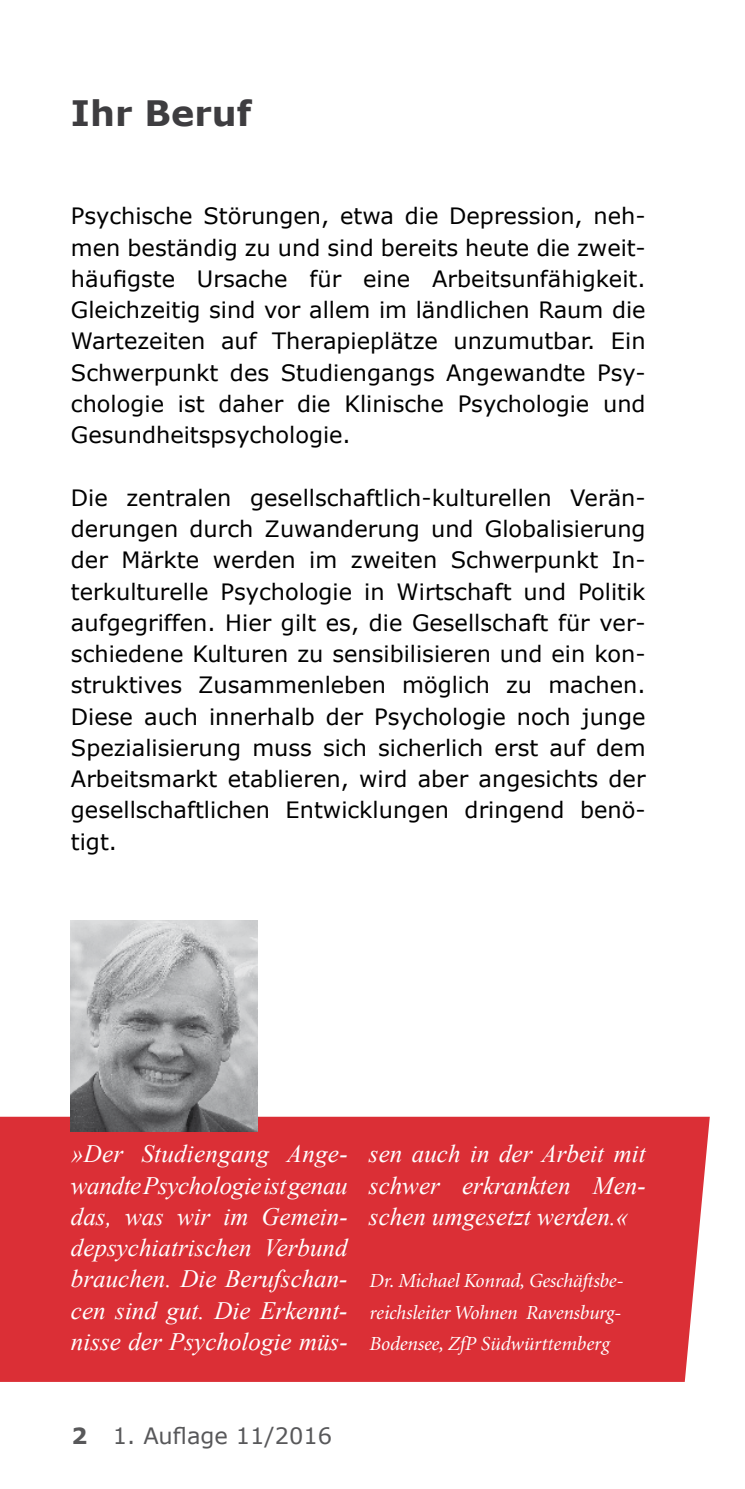
<style>
.page{position:relative;width:745px;height:1489px;background:#fff}
.page>*{position:absolute;margin:0;border:0;box-sizing:border-box;transform-origin:0 0}
.t1{font:700 35px "Verdana";color:#3e3d40}
.t2{font:italic 25px/31.2px "Times New Roman";color:#fff;text-align:justify}
.t3{font:22.5px/31.2px "Verdana";color:#000;text-align:justify}
.t4{font:22.5px "Verdana";color:#58585a}
.t5{font:700 22.5px "Verdana";color:#58585a}
.t6{font:italic 20px/31.2px "Minion";letter-spacing:-.005em;color:#fff;text-align:justify}
</style>
<div class="page">
<div style="left:0;top:1116px;width:709px;height:265px;background:#db2f36"></div>
<img style="left:71px;top:920px;width:186px;height:210px">
<h1 class="t1" style="left:71px;top:88px;width:182px">Ihr Beruf</h1>
<p class="t3" style="left:71px;top:200px;width:576px">Psychische Störungen, etwa die Depression, neh&shy;men beständig zu und sind bereits heute die zweit&shy;häufigste Ursache für eine Arbeitsunfähigkeit.<br>Gleichzeitig sind vor allem im ländlichen Raum die Wartezeiten auf Therapieplätze unzumutbar. Ein Schwerpunkt des Studiengangs Angewandte Psy&shy;chologie ist daher die Klinische Psychologie und Gesundheitspsychologie.</p>
<p class="t3" style="left:71px;top:481px;width:576px">Die zentralen gesellschaftlich-kulturellen Verän&shy;derungen durch Zuwanderung und Globalisierung der Märkte werden im zweiten Schwerpunkt In&shy;terkulturelle Psychologie in Wirtschaft und Politik aufgegriffen. Hier gilt es, die Gesellschaft für ver&shy;schiedene Kulturen zu sensibilisieren und ein kon&shy;struktives Zusammenleben möglich zu machen.<br>Diese auch innerhalb der Psychologie noch junge Spezialisierung muss sich sicherlich erst auf dem Arbeitsmarkt etablieren, wird aber angesichts der gesellschaftlichen Entwicklungen dringend benö&shy;tigt.</p>
<p class="t2" style="left:71px;top:1137px;width:278px">»Der Studiengang Ange&shy;wandte Psychologie ist genau das, was wir im Gemein&shy;depsychiatrischen Verbund brauchen. Die Berufschan&shy;cen sind gut. Die Erkennt&shy;nisse der Psychologie müs-</p>
<p class="t2" style="left:369px;top:1137px;width:278px">sen auch in der Arbeit mit schwer erkrankten Men&shy;schen umgesetzt werden.«</p>
<p class="t6" style="left:369px;top:1265px;width:255px">Dr. Michael Konrad, Geschäftsbe&shy;reichsleiter Wohnen Ravensburg-Bodensee, ZfP Südwürttemberg</p>
<p class="t5" style="left:71px;top:1420px;width:17px">2</p>
<p class="t4" style="left:113px;top:1419px;width:220px">1. Auflage 11/2016</p>
</div>
